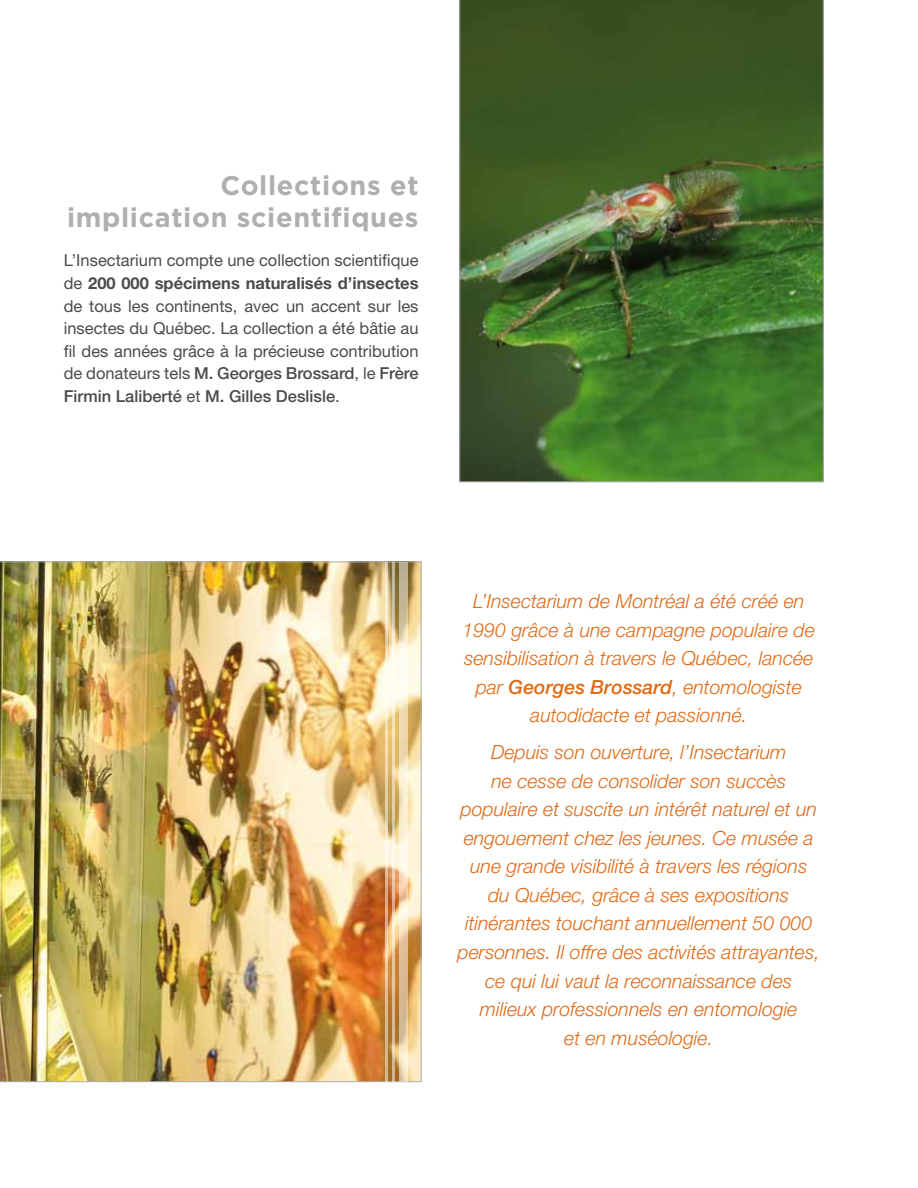
<style>
.page{position:relative;width:918px;height:1188px;background:#fff}
.page>*{position:absolute;margin:0;border:0;box-sizing:border-box;transform-origin:0 0}
.t1{font:700 27px/32.4px "Gotham";letter-spacing:.025em;color:#adafb0;text-align:right}
.t2{font:italic 300 19.5px/28.5px "Helvetica Neue LT Std";color:#e06a16;text-align:center}
.t3{font:16.5px/22.5px "Helvetica Neue LT Std";color:#4b4b4d;text-align:justify}
.s1{font-weight:700}
.s2{font-weight:500}
</style>
<div class="page">
<img style="left:0;top:562px;width:421px;height:520px">
<img style="left:459px;top:0;width:365px;height:482px">
<hr style="left:386px;top:562px;width:2px;height:520px;background:#fff">
<hr style="left:392px;top:562px;width:2px;height:520px;background:#fff">
<svg style="left:400px;top:562px;width:8px;height:520px;background:#ead9bb"></svg>
<h1 class="t1" style="left:67px;top:169px;width:353px">Collections et implication scientifiques</h1>
<p class="t3" style="left:64px;top:249px;width:356px">L’Insectarium compte une collection scientifique de <span class="s1">200 000 spécimens naturalisés d’insectes </span>de tous les continents, avec un accent sur les insectes du Québec. La collection a été bâtie au fil des années grâce à la précieuse contribution de donateurs tels <span class="s2">M. Georges Brossard</span>, le <span class="s2">Frère Firmin Laliberté</span> et <span class="s2">M. Gilles Deslisle</span>.</p>
<p class="t2" style="left:463px;top:587px;width:354px">L’Insectarium de Montréal a été créé en 1990 grâce à une campagne populaire de sensibilisation à travers le Québec, lancée par <span class="s2">Georges Brossard</span>, entomologiste autodidacte et passionné.</p>
<p class="t2" style="left:458px;top:738px;width:364px">Depuis son ouverture, l’Insectarium<br>ne cesse de consolider son succès populaire et suscite un intérêt naturel et un engouement chez les jeunes. Ce musée a une grande visibilité à travers les régions du Québec, grâce à ses expositions itinérantes touchant annuellement 50 000 personnes. Il offre des activités attrayantes, ce qui lui vaut la reconnaissance des milieux professionnels en entomologie<br>et en muséologie.</p>
</div>
